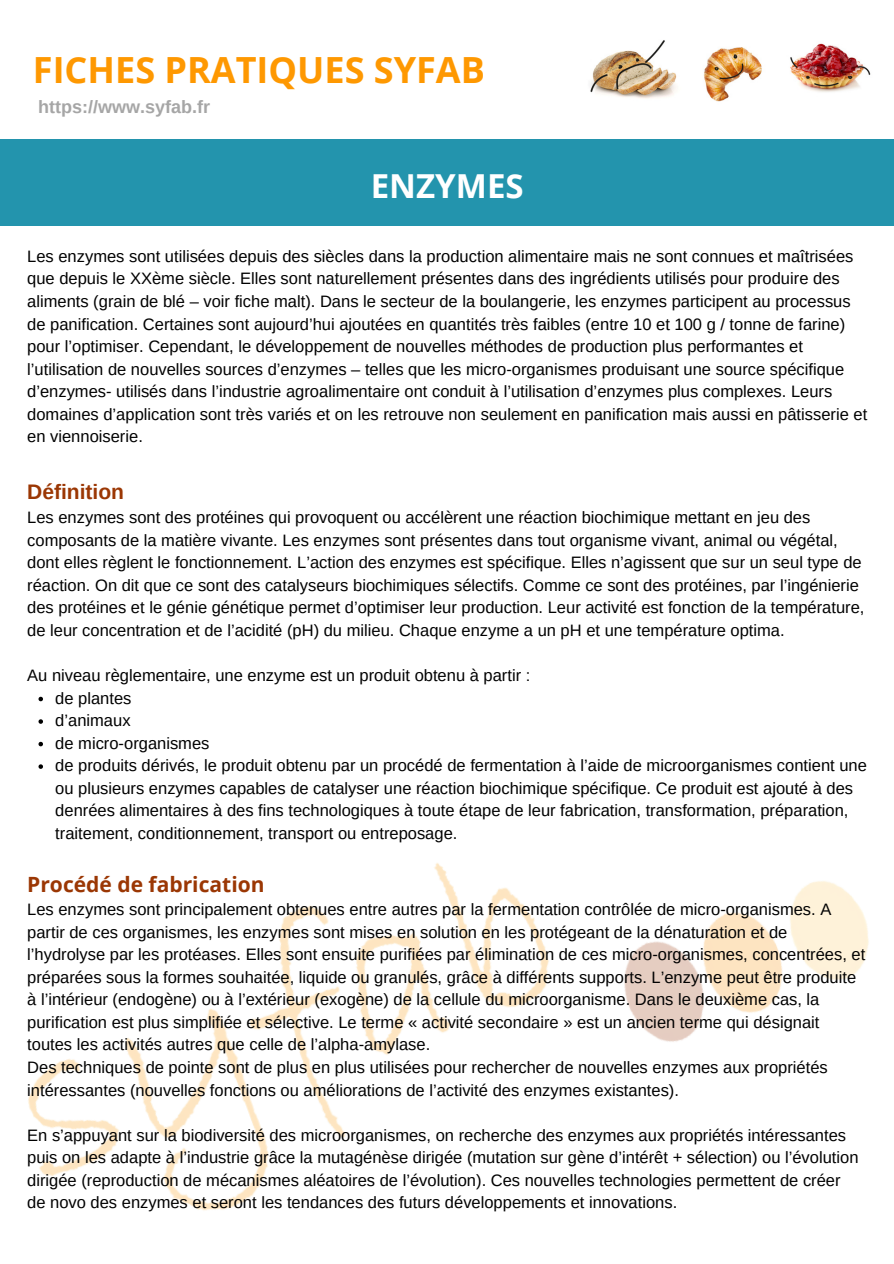
<style>
.page{position:relative;width:894px;height:1264px;background:#fff}
.page>*{position:absolute;margin:0;border:0;box-sizing:border-box;transform-origin:0 0}
.t1{font:700 36px "Open Sans";color:#fe9801}
.t2{font:700 33px "Open Sans";color:#fff}
.t3{font:700 21px "Open Sans";color:#9b3704}
.t4{font:700 21px "Arimo";color:#9b3704}
.t5{font:700 18px "Arimo";color:#a6a6a6}
.t6{font:16.5px/22.5px "Arimo";color:#010101}
.t7{font:16.5px/22.5px "Arimo";color:#000}
</style>
<div class="page">
<img style="left:28px;top:701px;width:841px;height:510px">
<svg style="left:38px;top:696px;width:5px;height:5px"></svg>
<svg style="left:38px;top:719px;width:5px;height:4px"></svg>
<svg style="left:38px;top:741px;width:5px;height:5px"></svg>
<svg style="left:38px;top:764px;width:5px;height:4px"></svg>
<div style="left:0;top:139px;width:893px;height:86px;background:#2394ad"></div>
<img style="left:703px;top:47px;width:59px;height:55px">
<img style="left:790px;top:43px;width:81px;height:49px">
<img style="left:590px;top:40px;width:87px;height:59px">
<p class="t1" style="left:33px;top:45px;width:453px">FICHES PRATIQUES SYFAB</p>
<p class="t5" style="left:38px;top:97px;width:173px">https://www.syfab.fr</p>
<p class="t2" style="left:370px;top:163px;width:154px">ENZYMES</p>
<p class="t6" style="left:27px;top:245px;width:841px">Les enzymes sont utilisées depuis des siècles dans la production alimentaire mais ne sont connues et maîtrisées que depuis le XXème siècle. Elles sont naturellement présentes dans des ingrédients utilisés pour produire des aliments (grain de blé – voir fiche malt). Dans le secteur de la boulangerie, les enzymes participent au processus de panification. Certaines sont aujourd’hui ajoutées en quantités très faibles (entre 10 et 100 g / tonne de farine) pour l’optimiser. Cependant, le développement de nouvelles méthodes de production plus performantes et l’utilisation de nouvelles sources d’enzymes – telles que les micro-organismes produisant une source spécifique d’enzymes- utilisés dans l’industrie agroalimentaire ont conduit à l’utilisation d’enzymes plus complexes. Leurs domaines d’application sont très variés et on les retrouve non seulement en panification mais aussi en pâtisserie et en viennoiserie.</p>
<p class="t4" style="left:27px;top:479px;width:98px">Définition</p>
<p class="t7" style="left:27px;top:506px;width:838px">Les enzymes sont des protéines qui provoquent ou accélèrent une réaction biochimique mettant en jeu des composants de la matière vivante. Les enzymes sont présentes dans tout organisme vivant, animal ou végétal, dont elles règlent le fonctionnement. L’action des enzymes est spécifique. Elles n’agissent que sur un seul type de réaction. On dit que ce sont des catalyseurs biochimiques sélectifs. Comme ce sont des protéines, par l’ingénierie des protéines et le génie génétique permet d’optimiser leur production. Leur activité est fonction de la température, de leur concentration et de l’acidité (pH) du milieu. Chaque enzyme a un pH et une température optima.</p>
<p class="t7" style="left:27px;top:664px;width:504px">Au niveau règlementaire, une enzyme est un produit obtenu à partir :</p>
<p class="t7" style="left:55px;top:686px;width:78px">de plantes</p>
<p class="t7" style="left:55px;top:709px;width:77px">d’animaux</p>
<p class="t7" style="left:55px;top:731px;width:156px">de micro-organismes</p>
<p class="t7" style="left:55px;top:754px;width:812px">de produits dérivés, le produit obtenu par un procédé de fermentation à l’aide de microorganismes contient une ou plusieurs enzymes capables de catalyser une réaction biochimique spécifique. Ce produit est ajouté à des denrées alimentaires à des fins technologiques à toute étape de leur fabrication, transformation, préparation, traitement, conditionnement, transport ou entreposage.</p>
<p class="t3" style="left:27px;top:869px;width:239px">Procédé de fabrication</p>
<p class="t6" style="left:27px;top:898px;width:839px">Les enzymes sont principalement obtenues entre autres par la fermentation contrôlée de micro-organismes. A partir de ces organismes, les enzymes sont mises en solution en les protégeant de la dénaturation et de l’hydrolyse par les protéases. Elles sont ensuite purifiées par élimination de ces micro-organismes, concentrées, et préparées sous la formes souhaitée, liquide ou granulés, grâce à différents supports. L’enzyme peut être produite à l’intérieur (endogène) ou à l’extérieur (exogène) de la cellule du microorganisme. Dans le deuxième cas, la purification est plus simplifiée et sélective. Le terme « activité secondaire » est un ancien terme qui désignait toutes les activités autres que celle de l’alpha-amylase.</p>
<p class="t6" style="left:27px;top:1056px;width:801px">Des techniques de pointe sont de plus en plus utilisées pour rechercher de nouvelles enzymes aux propriétés intéressantes (nouvelles fonctions ou améliorations de l’activité des enzymes existantes).</p>
<p class="t7" style="left:27px;top:1123px;width:832px">En s’appuyant sur la biodiversité des microorganismes, on recherche des enzymes aux propriétés intéressantes puis on les adapte à l’industrie grâce la mutagénèse dirigée (mutation sur gène d’intérêt + sélection) ou l’évolution dirigée (reproduction de mécanismes aléatoires de l’évolution). Ces nouvelles technologies permettent de créer de novo des enzymes et seront les tendances des futurs développements et innovations.</p>
</div>
